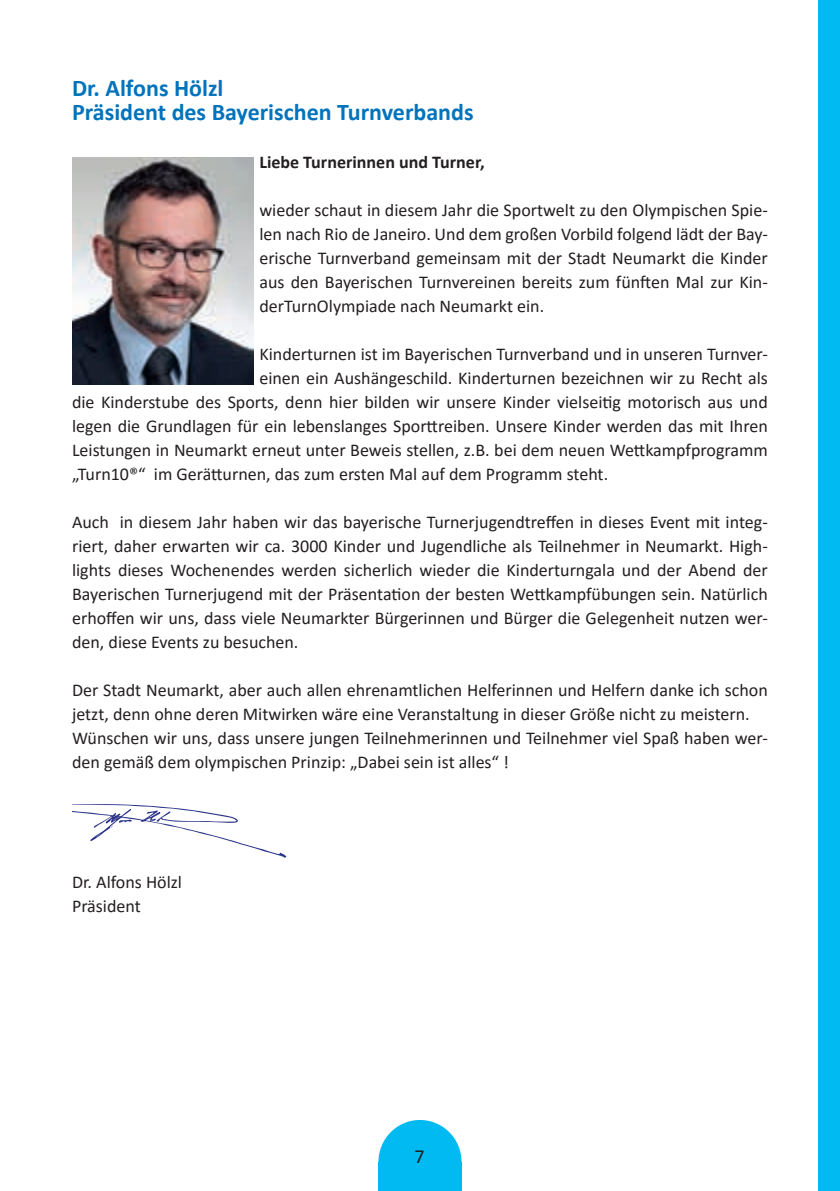
<style>
.page{position:relative;width:840px;height:1191px;background:#fff}
.page>*{position:absolute;margin:0;border:0;box-sizing:border-box;transform-origin:0 0}
.Sub-Überschrift{font:700 24px "Calibri";color:#0073bc}
.t1{font:20px "Calibri";color:#231f20}
.Grußworte{font:18px/24px "Calibri";color:#231f20;text-align:justify}
.Grußworte-2{font:700 18px "Calibri";color:#231f20}
</style>
<div class="page">
<svg style="left:378px;top:1120px;width:83px;height:71px;background:#20c2f2"></svg>
<div style="left:817px;top:0;width:22px;height:1191px;background:#00baf1"></div>
<svg style="left:72px;top:804px;width:214px;height:54px"></svg>
<img style="left:72px;top:157px;width:181px;height:227px">
<p class="Sub-Überschrift" style="left:72px;top:71px;width:153px">Dr. Alfons Hölzl</p>
<p class="Sub-Überschrift" style="left:72px;top:95px;width:403px">Präsident des Bayerischen Turnverbands</p>
<p class="Grußworte-2" style="left:259px;top:149px;width:227px">Liebe Turnerinnen und Turner,</p>
<p class="Grußworte" style="left:259px;top:198px;width:509px">wieder schaut in diesem Jahr die Sportwelt zu den Olympischen Spie&shy;len nach Rio de Janeiro. Und dem großen Vorbild folgend lädt der Bay&shy;erische Turnverband gemeinsam mit der Stadt Neumarkt die Kinder aus den Bayerischen Turnvereinen bereits zum fünften Mal zur Kin&shy;derTurnOlympiade nach Neumarkt ein.</p>
<p class="Grußworte" style="left:259px;top:342px;width:509px">Kinderturnen ist im Bayerischen Turnverband und in unseren Turnver-</p>
<p class="Grußworte" style="left:259px;top:366px;width:509px">einen ein Aushängeschild. Kinderturnen bezeichnen wir zu Recht als</p>
<p class="Grußworte" style="left:72px;top:390px;width:696px">die Kinderstube des Sports, denn hier bilden wir unsere Kinder vielseitig motorisch aus und</p>
<p class="Grußworte" style="left:72px;top:413px;width:697px">legen die Grundlagen für ein lebenslanges Sporttreiben. Unsere Kinder werden das mit Ihren</p>
<p class="Grußworte" style="left:72px;top:437px;width:697px">Leistungen in Neumarkt erneut unter Beweis stellen, z.B. bei dem neuen Wettkampfprogramm</p>
<p class="Grußworte" style="left:72px;top:461px;width:537px">„Turn10®“ im Gerätturnen, das zum ersten Mal auf dem Programm steht.</p>
<p class="Grußworte" style="left:72px;top:509px;width:697px">Auch in diesem Jahr haben wir das bayerische Turnerjugendtreffen in dieses Event mit integ&shy;riert, daher erwarten wir ca. 3000 Kinder und Jugendliche als Teilnehmer in Neumarkt. High&shy;lights dieses Wochenendes werden sicherlich wieder die Kinderturngala und der Abend der Bayerischen Turnerjugend mit der Präsentation der besten Wettkampfübungen sein. Natürlich erhoffen wir uns, dass viele Neumarkter Bürgerinnen und Bürger die Gelegenheit nutzen wer&shy;den, diese Events zu besuchen.</p>
<p class="Grußworte" style="left:72px;top:677px;width:696px">Der Stadt Neumarkt, aber auch allen ehrenamtlichen Helferinnen und Helfern danke ich schon jetzt, denn ohne deren Mitwirken wäre eine Veranstaltung in dieser Größe nicht zu meistern.</p>
<p class="Grußworte" style="left:72px;top:725px;width:697px">Wünschen wir uns, dass unsere jungen Teilnehmerinnen und Teilnehmer viel Spaß haben wer&shy;den gemäß dem olympischen Prinzip: „Dabei sein ist alles“ !</p>
<p class="Grußworte" style="left:72px;top:870px;width:111px">Dr. Alfons Hölzl</p>
<p class="Grußworte" style="left:72px;top:894px;width:70px">Präsident</p>
<p class="t1" style="left:414px;top:1142px;width:12px">7</p>
</div>
